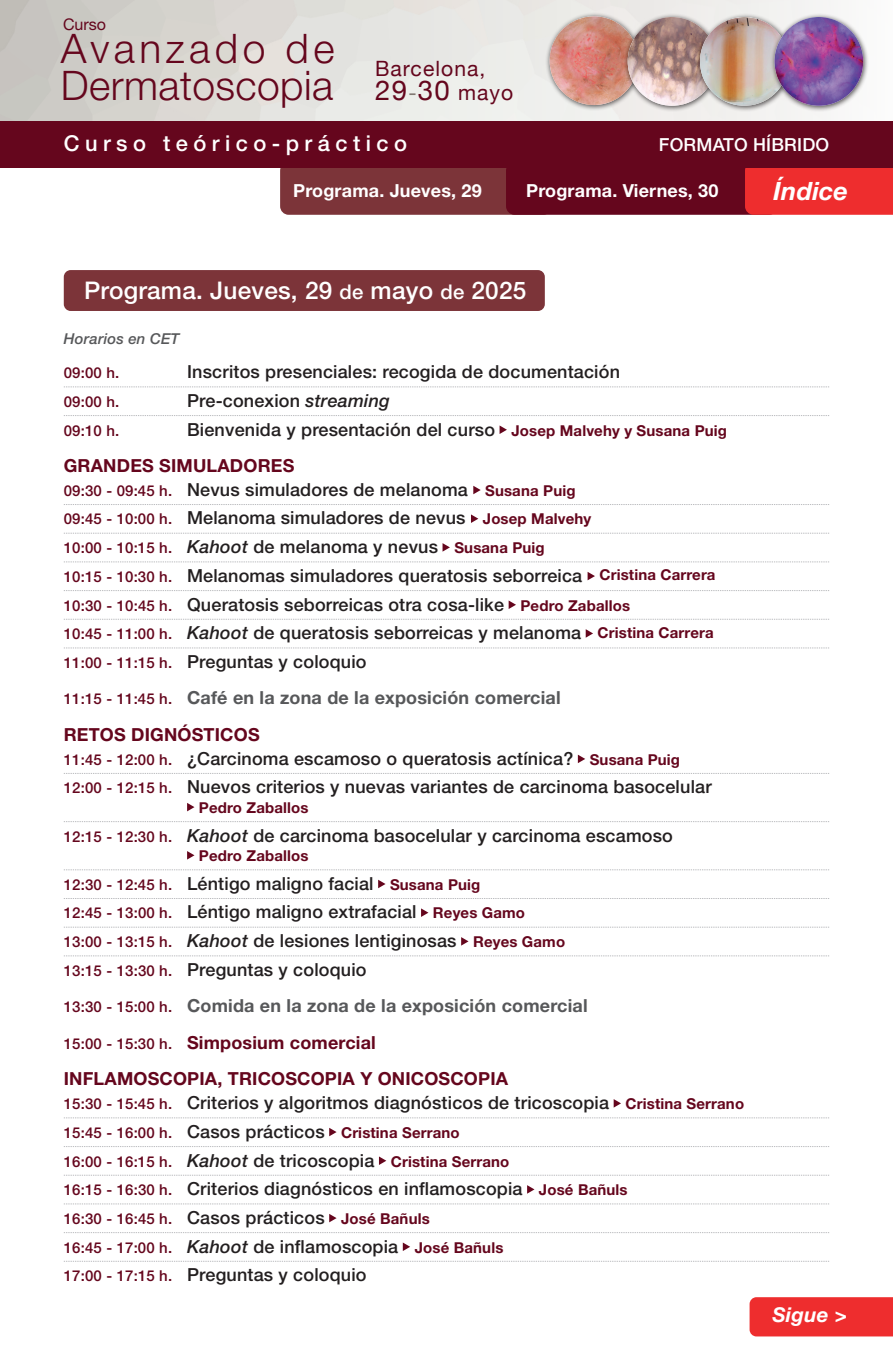
<style>
.page{position:relative;width:893px;height:1361px;background:#fff}
.page>*{position:absolute;margin:0;border:0;box-sizing:border-box;transform-origin:0 0}
.t1{font:300 40.8px/37px "Helvetica Neue LT";letter-spacing:.01em;color:#65061d}
.t2{font:27.6px "Helvetica Neue";color:#65061d}
.t3{font:italic 700 25.2px "Helvetica Neue LT";letter-spacing:.01em;color:#fff}
.t4{font:500 24.3px "Helvetica Neue CE";letter-spacing:.01em;color:#fff}
.t5{font:500 21.9px "Helvetica Neue CE";letter-spacing:.25em;color:#fff}
.t6{font:21.15px "Helvetica Neue";letter-spacing:.05em;color:#65061d}
.t7{font:italic 700 20.4px "Helvetica Neue LT";letter-spacing:.01em;color:#fff}
.t8{font:500 18px/28.7px "Helvetica Neue LT";letter-spacing:.01em;color:#231f20}
.t9{font:700 18px/36.5px "Helvetica Neue LT";letter-spacing:.01em;color:#65061d}
.t10{font:700 18px/36.5px "Helvetica Neue LT";letter-spacing:.01em;color:#57585a}
.t11{font:700 18px "Helvetica Neue LT";letter-spacing:.01em;color:#fff}
.t12{font:500 18px "Helvetica Neue CE";letter-spacing:.01em;color:#fff}
.t13{font:16.05px "Helvetica Neue CE";color:#65061d}
.t14{font:700 15px/28.7px "Helvetica Neue LT";letter-spacing:.01em;color:#65061d}
.t15{font:500 15px "Helvetica Neue LT";letter-spacing:.01em;color:#65061d}
.t16{font:italic 500 15px "Helvetica Neue LT";letter-spacing:.01em;color:#57585a}
.s1{font-size:21.15px;color:#817973}
.s2{font-size:21.15px}
.s3{font-size:20.25px}
.s4{font-style:italic}
.s5{font-weight:700;font-size:15px;color:#65061d}
.s6{font-weight:700;color:#65061d}
.s7{font-size:15px;color:#65061d}
.s8{font-weight:500;font-size:15px;color:#65061d}
.s9{color:#65061d}
.s10{font-weight:500;font-size:15px}
.s11{color:#57585a}
.s12{font-weight:500}
.s13{font-weight:500;font-size:18px;color:#231f20}
.s14{font-weight:500;font-style:italic;font-size:18px;color:#231f20}
</style>
<div class="page">
<div style="left:280px;top:162px;width:272px;height:53px;background:#7c3439;border-radius:9px"></div>
<div style="left:506px;top:162px;width:272px;height:53px;background:#65061d;border-radius:9px"></div>
<div style="left:745px;top:168px;width:148px;height:47px;background:#ee2d2e"></div>
<svg style="left:64px;top:387px;width:765px;height:1px"></svg>
<svg style="left:64px;top:415px;width:765px;height:1px"></svg>
<svg style="left:64px;top:504px;width:765px;height:1px"></svg>
<svg style="left:64px;top:533px;width:765px;height:1px"></svg>
<svg style="left:64px;top:561px;width:765px;height:1px"></svg>
<svg style="left:64px;top:590px;width:765px;height:1px"></svg>
<svg style="left:64px;top:619px;width:765px;height:1px"></svg>
<svg style="left:64px;top:648px;width:765px;height:1px"></svg>
<svg style="left:64px;top:773px;width:765px;height:1px"></svg>
<svg style="left:64px;top:821px;width:765px;height:1px"></svg>
<svg style="left:64px;top:869px;width:765px;height:1px"></svg>
<svg style="left:64px;top:898px;width:765px;height:1px"></svg>
<svg style="left:64px;top:927px;width:765px;height:1px"></svg>
<svg style="left:64px;top:955px;width:765px;height:1px"></svg>
<svg style="left:64px;top:1117px;width:765px;height:1px"></svg>
<svg style="left:64px;top:1146px;width:765px;height:1px"></svg>
<svg style="left:64px;top:1175px;width:765px;height:1px"></svg>
<svg style="left:64px;top:1203px;width:765px;height:1px"></svg>
<svg style="left:64px;top:1232px;width:765px;height:1px"></svg>
<svg style="left:64px;top:1261px;width:765px;height:1px"></svg>
<svg style="left:500px;top:425px;width:7px;height:9px"></svg>
<svg style="left:473px;top:486px;width:8px;height:8px"></svg>
<svg style="left:471px;top:514px;width:7px;height:9px"></svg>
<svg style="left:443px;top:543px;width:7px;height:9px"></svg>
<svg style="left:588px;top:572px;width:7px;height:8px"></svg>
<svg style="left:509px;top:600px;width:7px;height:9px"></svg>
<svg style="left:586px;top:629px;width:7px;height:9px"></svg>
<svg style="left:578px;top:754px;width:7px;height:9px"></svg>
<svg style="left:187px;top:803px;width:7px;height:8px"></svg>
<svg style="left:187px;top:851px;width:7px;height:8px"></svg>
<svg style="left:378px;top:879px;width:8px;height:9px"></svg>
<svg style="left:421px;top:908px;width:7px;height:9px"></svg>
<svg style="left:461px;top:937px;width:8px;height:8px"></svg>
<svg style="left:614px;top:1099px;width:7px;height:8px"></svg>
<svg style="left:329px;top:1128px;width:8px;height:8px"></svg>
<svg style="left:379px;top:1156px;width:7px;height:9px"></svg>
<svg style="left:527px;top:1185px;width:7px;height:8px"></svg>
<svg style="left:329px;top:1214px;width:8px;height:8px"></svg>
<svg style="left:403px;top:1242px;width:7px;height:9px"></svg>
<div style="left:750px;top:1297px;width:143px;height:39px;background:#ee2d2e"></div>
<div style="left:546px;top:12px;width:98px;height:99px;background:#231f20;opacity:.75"></div>
<img style="left:550px;top:16px;width:88px;height:89px;border-radius:44px">
<div style="left:624px;top:13px;width:98px;height:99px;background:#231f20;opacity:.75"></div>
<img style="left:628px;top:17px;width:88px;height:89px;border-radius:44px">
<div style="left:696px;top:13px;width:99px;height:99px;background:#231f20;opacity:.75"></div>
<img style="left:700px;top:17px;width:89px;height:89px;border-radius:44px">
<div style="left:770px;top:13px;width:99px;height:99px;background:#231f20;opacity:.75"></div>
<img style="left:774px;top:17px;width:89px;height:89px;border-radius:44px">
<div style="left:0;top:121px;width:893px;height:47px;background:#65061d"></div>
<div style="left:64px;top:270px;width:481px;height:41px;background:#7c3439;border-radius:7px"></div>
<p class="t13" style="left:63px;top:15px;width:45px">Curso</p>
<h1 class="t1" style="left:61px;top:30px;width:275px">Avanzado de<br>Dermatoscopia</h1>
<p class="t6" style="left:375px;top:53px;width:112px">Barcelona,</p>
<h2 class="t2" style="left:375px;top:71px;width:140px">29<span class="s1">-</span>30 <span class="s2">mayo</span></h2>
<p class="t5" style="left:64px;top:130px;width:345px">Curso teórico-práctico</p>
<p class="t12" style="left:659px;top:134px;width:172px">FORMATO HÍBRIDO</p>
<p class="t11" style="left:293px;top:179px;width:190px">Programa. Jueves, 29</p>
<p class="t11" style="left:526px;top:179px;width:194px">Programa. Viernes, 30</p>
<h3 class="t3" style="left:773px;top:175px;width:76px">Índice</h3>
<h3 class="t4" style="left:84px;top:275px;width:444px">Programa. Jueves, 29 <span class="s3">de</span> mayo <span class="s3">de</span> 2025</h3>
<p class="t16" style="left:64px;top:330px;width:117px">Horarios en CET</p>
<p class="t15" style="left:64px;top:364px;width:57px">09:00 h.</p>
<p class="t8" style="left:187px;top:357px;width:434px">Inscritos presenciales: recogida de documentación</p>
<p class="t15" style="left:64px;top:392px;width:57px">09:00 h.</p>
<p class="t8" style="left:187px;top:386px;width:204px">Pre-conexion <span class="s4">streaming</span></p>
<p class="t15" style="left:64px;top:421px;width:57px">09:10 h.</p>
<p class="t8" style="left:64px;top:411px;width:665px;line-height:36.5px;text-indent:123px">Bienvenida y presentación del curso <span class="s5">Josep Malvehy y Susana Puig<br></span><span class="s6">GRANDES SIMULADORES</span></p>
<p class="t8" style="left:64px;top:475px;width:653px"><span class="s7">09:30 - 09:45 h.</span> Nevus simuladores de melanoma <span class="s5">Susana Puig<br></span><span class="s7">09:45 - 10:00 h.</span> Melanoma simuladores de nevus <span class="s5">Josep Malvehy<br></span><span class="s7">10:00 - 10:15 h.</span> <span class="s4">Kahoot</span> de melanoma y nevus <span class="s5">Susana Puig<br></span><span class="s7">10:15 - 10:30 h.</span> Melanomas simuladores queratosis seborreica <span class="s5">Cristina Carrera </span><span class="s7">10:30 - 10:45 h.</span> Queratosis seborreicas otra cosa-like <span class="s5">Pedro Zaballos<br></span><span class="s7">10:45 - 11:00 h.</span> <span class="s4">Kahoot</span> de queratosis seborreicas y melanoma <span class="s5">Cristina Carrera </span><span class="s7">11:00 - 11:15 h.</span> Preguntas y coloquio</p>
<p class="t10" style="left:64px;top:679px;width:498px"><span class="s8">11:15 - 11:45 h.</span> Café en la zona de la exposición comercial<br><span class="s9">RETOS DIGNÓSTICOS</span></p>
<p class="t8" style="left:64px;top:744px;width:649px"><span class="s7">11:45 - 12:00 h.</span> ¿Carcinoma escamoso o queratosis actínica? <span class="s5">Susana Puig<br></span><span class="s7">12:00 - 12:15 h.</span> Nuevos criterios y nuevas variantes de carcinoma basocelular</p>
<p class="t14" style="left:199px;top:793px;width:111px">Pedro Zaballos</p>
<p class="t8" style="left:64px;top:820px;width:611px"><span class="s7">12:15 - 12:30 h.</span> <span class="s4">Kahoot</span> de carcinoma basocelular y carcinoma escamoso</p>
<p class="t14" style="left:199px;top:841px;width:111px">Pedro Zaballos</p>
<p class="t8" style="left:64px;top:869px;width:503px"><span class="s7">12:30 - 12:45 h.</span> Léntigo maligno facial <span class="s5">Susana Puig<br></span><span class="s7">12:45 - 13:00 h.</span> Léntigo maligno extrafacial <span class="s5">Reyes Gamo </span><span class="s7">13:00 - 13:15 h.</span> <span class="s4">Kahoot</span> de lesiones lentiginosas <span class="s5">Reyes Gamo </span><span class="s7">13:15 - 13:30 h.</span> Preguntas y coloquio</p>
<p class="t9" style="left:64px;top:987px;width:525px"><span class="s10">13:30 - 15:00 h.</span> <span class="s11">Comida en la zona de la exposición comercial<br></span><span class="s10">15:00 - 15:30 h.</span> Simposium comercial<br>INFLAMOSCOPIA, TRICOSCOPIA Y ONICOSCOPIA</p>
<p class="t8" style="left:64px;top:1088px;width:682px"><span class="s7">15:30 - 15:45 h.</span> Criterios y algoritmos diagnósticos de tricoscopia <span class="s5">Cristina Serrano</span></p>
<p class="t14" style="left:64px;top:1118px;width:447px"><span class="s12">15:45 - 16:00 h.</span> <span class="s13">Casos prácticos</span> Cristina Serrano<br><span class="s12">16:00 - 16:15 h.</span> <span class="s14">Kahoot</span> <span class="s13">de tricoscopia</span> Cristina Serrano</p>
<p class="t8" style="left:64px;top:1174px;width:565px"><span class="s7">16:15 - 16:30 h.</span> Criterios diagnósticos en inflamoscopia <span class="s5">José Bañuls </span><span class="s7">16:30 - 16:45 h.</span> Casos prácticos <span class="s5">José Bañuls<br></span><span class="s7">16:45 - 17:00 h.</span> <span class="s4">Kahoot</span> de inflamoscopia <span class="s5">José Bañuls<br></span><span class="s7">17:00 - 17:15 h.</span> Preguntas y coloquio</p>
<p class="t7" style="left:772px;top:1302px;width:76px">Sigue &gt;</p>
</div>
